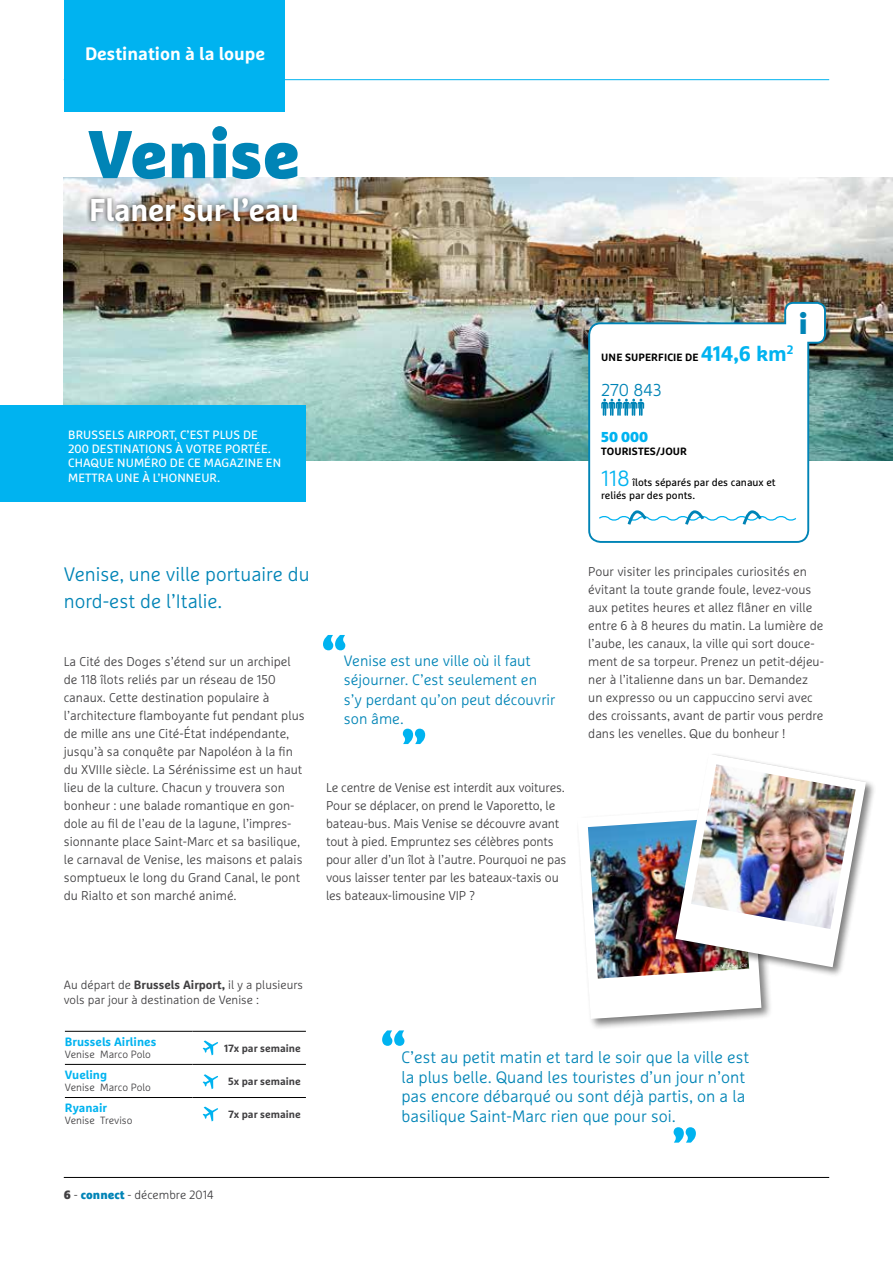
<style>
.page{position:relative;width:893px;height:1263px;background:#fff}
.page>*{position:absolute;margin:0;border:0;box-sizing:border-box;transform-origin:0 0}
.t1{font:900 67.5px "Marselis Pro";color:#0084b6}
.t2{font:700 31.5px "Marselis Pro";letter-spacing:-.01em;color:#fff;scale:.96 1}
.t3{font:900 28.65px "Marselis Pro";color:#0084b6}
.t4{font:300 19.5px/27px "Marselis Pro";color:#0084b6}
.t5{font:700 18px "Marselis Pro";color:#fff}
.t6{font:300 17.25px "Marselis Pro";color:#0084b6}
.t7{font:300 16.5px/19.5px "Marselis Pro";color:#0084b6}
.t8{font:300 15px/19.5px "Marselis Pro";color:#0084b6}
.t9{font:900 14.4px "Marselis Pro";color:#00b3f0}
.t10{font:300 12.75px/18px "Marselis Pro";color:#414042}
.t11{font:12px/14.4px "Marselis Pro";letter-spacing:.01em;color:#fff}
.t12{font:300 12px/14.4px "Marselis Pro";color:#414042}
.t13{font:700 12px "Marselis Pro";color:#00b3f0}
.t14{font:10.5px/12.6px "Marselis Pro";color:#000}
.t15{font:300 10.5px "Marselis Pro";color:#414042}
.t16{font:700 10.5px "Marselis Pro";color:#414042}
.t17{font:700 10.5px "Marselis Pro";letter-spacing:.01em;color:#000}
.t18{font:300 6px "Marselis Pro";color:#fff}
.s1{font-size:21px;color:#00b3f0}
.s2{font-weight:300;font-size:22.05px;color:#00b3f0}
.s3{font-weight:700}
.s4{font-weight:900}
.s5{font-weight:900;color:#0084b6}
</style>
<div class="page">
<div style="left:64px;top:0;width:221px;height:111px;background:#00b3f0"></div>
<img style="left:64px;top:177px;width:829px;height:284px">
<hr style="left:64px;top:79px;width:765px;height:1px;background:#00b3f0">
<hr style="left:65px;top:1031px;width:127px;height:1px;background:#000">
<hr style="left:192px;top:1031px;width:114px;height:1px;background:#000">
<hr style="left:65px;top:1064px;width:127px;height:1px;background:#000">
<hr style="left:192px;top:1064px;width:114px;height:1px;background:#000">
<hr style="left:65px;top:1097px;width:127px;height:1px;background:#000">
<hr style="left:192px;top:1097px;width:114px;height:1px;background:#000">
<hr style="left:64px;top:1177px;width:765px;height:1px;background:#000">
<svg style="left:587px;top:301px;width:240px;height:242px"></svg>
<svg style="left:601px;top:399px;width:43px;height:17px"></svg>
<svg style="left:597px;top:509px;width:201px;height:18px"></svg>
<div style="left:86px;top:193px;width:216px;height:34px;background:#000;opacity:.75"></div>
<div style="left:0;top:406px;width:306px;height:96px;background:#00b3f0"></div>
<svg style="left:323px;top:635px;width:22px;height:15px"></svg>
<svg style="left:382px;top:1030px;width:22px;height:16px"></svg>
<svg style="left:403px;top:729px;width:22px;height:15px"></svg>
<svg style="left:674px;top:1127px;width:22px;height:15px"></svg>
<div style="left:575px;top:805px;width:197px;height:225px;background:#000;opacity:.5"></div>
<div style="left:674px;top:752px;width:203px;height:225px;background:#000;opacity:.5"></div>
<img style="left:578px;top:754px;width:288px;height:265px">
<svg style="left:203px;top:1040px;width:15px;height:15px"></svg>
<svg style="left:203px;top:1074px;width:15px;height:15px"></svg>
<svg style="left:203px;top:1107px;width:15px;height:14px"></svg>
<h3 class="t5" style="left:85px;top:43px;width:182px">Destination à la loupe</h3>
<h1 class="t1" style="left:88px;top:111px;width:213px">Venise</h1>
<h2 class="t2" style="left:89px;top:190px;width:220px">Flaner sur l’eau</h2>
<p class="t11" style="left:68px;top:427px;width:215px">BRUSSELS AIRPORT, C’EST PLUS DE<br>200 DESTINATIONS À VOTRE PORTÉE.<br>CHAQUE NUMÉRO DE CE MAGAZINE EN<br>METTRA UNE À L’HONNEUR.</p>
<h3 class="t3" style="left:799px;top:306px;width:10px">i</h3>
<p class="t17" style="left:601px;top:351px;width:194px">UNE SUPERFICIE DE <span class="s1">414,6 km</span><sup>2</sup></p>
<h3 class="t6" style="left:601px;top:379px;width:62px">270 843</h3>
<p class="t9" style="left:601px;top:428px;width:48px">50 000</p>
<p class="t17" style="left:601px;top:444px;width:87px">TOURISTES/JOUR</p>
<p class="t14" style="left:601px;top:476px;width:176px"><span class="s2">118</span> îlots séparés par des canaux et reliés par des ponts.</p>
<h3 class="t4" style="left:64px;top:560px;width:247px">Venise, une ville portuaire du nord-est de l’Italie.</h3>
<p class="t10" style="left:64px;top:652px;width:242px">La Cité des Doges s’étend sur un archipel de 118 îlots reliés par un réseau de 150 canaux. Cette destination populaire à l’architecture flamboyante fut pendant plus de mille ans une Cité-État indépendante, jusqu’à sa conquête par Napoléon à la fin du XVIIIe siècle. La Sérénissime est un haut lieu de la culture. Chacun y trouvera son bonheur : une balade romantique en gon&shy;dole au fil de l’eau de la lagune, l’impres&shy;sionnante place Saint-Marc et sa basilique, le carnaval de Venise, les maisons et palais somptueux le long du Grand Canal, le pont du Rialto et son marché animé.</p>
<p class="t8" style="left:344px;top:650px;width:213px">Venise est une ville où il faut séjourner. C’est seulement en s’y perdant qu’on peut découvrir son âme.</p>
<p class="t10" style="left:326px;top:778px;width:242px">Le centre de Venise est interdit aux voitures.<br>Pour se déplacer, on prend le Vaporetto, le bateau-bus. Mais Venise se découvre avant tout à pied. Empruntez ses célèbres ponts pour aller d’un îlot à l’autre. Pourquoi ne pas vous laisser tenter par les bateaux-taxis ou les bateaux-limousine VIP ?</p>
<p class="t10" style="left:588px;top:562px;width:237px">Pour visiter les principales curiosités en évitant la toute grande foule, levez-vous aux petites heures et allez flâner en ville entre 6 à 8 heures du matin. La lumière de l’aube, les canaux, la ville qui sort douce&shy;ment de sa torpeur. Prenez un petit-déjeu&shy;ner à l’italienne dans un bar. Demandez un expresso ou un cappuccino servi avec des croissants, avant de partir vous perdre dans les venelles. Que du bonheur !</p>
<p class="t12" style="left:64px;top:978px;width:241px">Au départ de <span class="s3">Brussels Airport,</span> il y a plusieurs vols par jour à destination de Venise :</p>
<p class="t13" style="left:65px;top:1034px;width:93px">Brussels Airlines</p>
<p class="t15" style="left:65px;top:1047px;width:88px">Venise Marco Polo</p>
<p class="t16" style="left:224px;top:1042px;width:78px">17x par semaine</p>
<p class="t13" style="left:65px;top:1067px;width:44px">Vueling</p>
<p class="t15" style="left:65px;top:1081px;width:88px">Venise Marco Polo</p>
<p class="t16" style="left:228px;top:1075px;width:74px">5x par semaine</p>
<p class="t13" style="left:65px;top:1100px;width:44px">Ryanair</p>
<p class="t15" style="left:65px;top:1114px;width:69px">Venise Treviso</p>
<p class="t16" style="left:228px;top:1108px;width:74px">7x par semaine</p>
<p class="t18" style="left:714px;top:963px;width:34px;rotate:-4deg">© MagSpace</p>
<p class="t7" style="left:401px;top:1047px;width:349px">C’est au petit matin et tard le soir que la ville est la plus belle. Quand les touristes d’un jour n’ont pas encore débarqué ou sont déjà partis, on a la basilique Saint-Marc rien que pour soi.</p>
<p class="t12" style="left:64px;top:1187px;width:151px"><span class="s4">6</span> - <span class="s5">connect</span> - décembre 2014</p>
</div>
